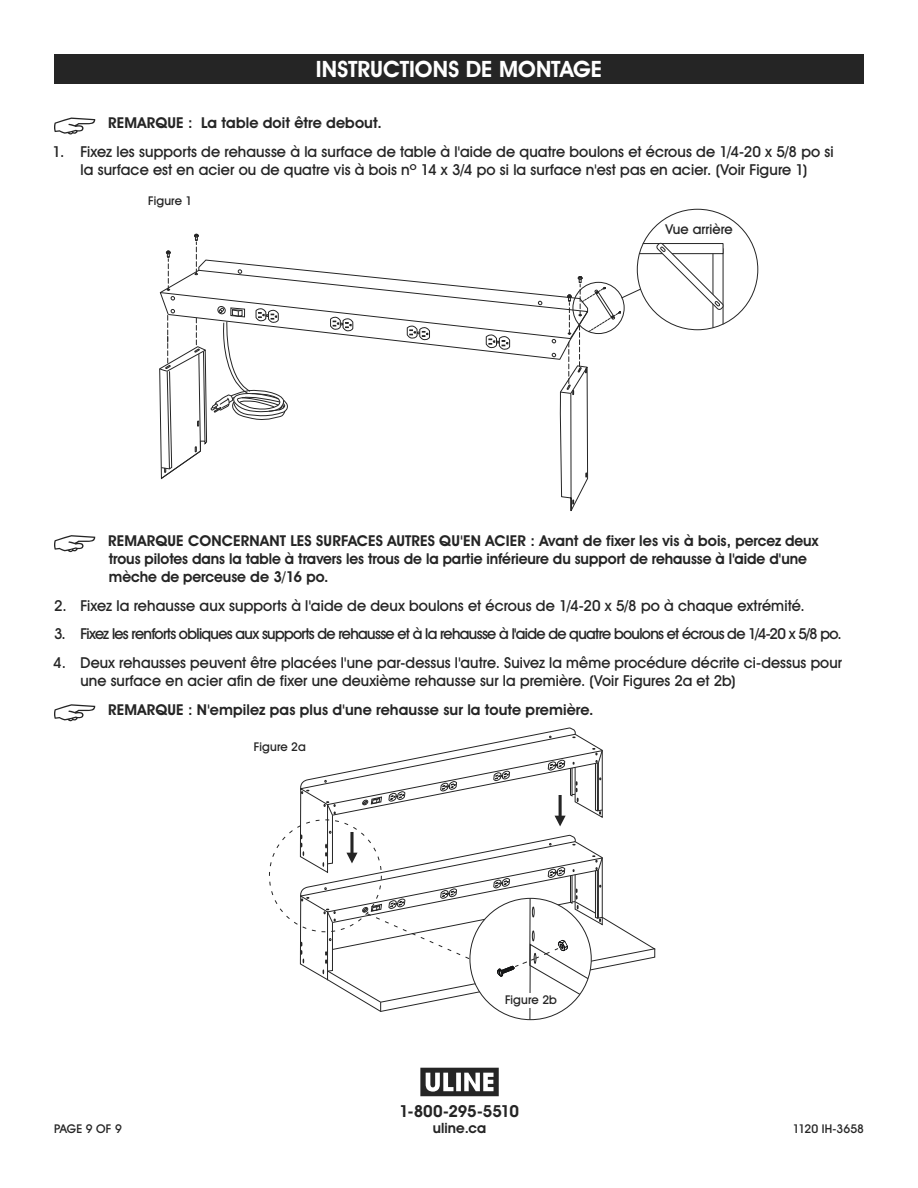
<style>
.page{position:relative;width:918px;height:1188px;background:#fff}
.page>*{position:absolute;margin:0;border:0;box-sizing:border-box;transform-origin:0 0}
.t1{font:700 22.5px "Uline Two Knine";color:#fff}
.t2{font:700 16.5px "Uline Two Knine";letter-spacing:-.015em;color:#252525}
.t3{font:15px/18px "Uline Two Knine";letter-spacing:.005em;color:#252525;text-align:center}
.t4{font:700 15px/18px "Uline Two Knine";color:#252525}
.t5{font:15px "Uline Two Knine";letter-spacing:-.045em;color:#252525}
.t6{font:700 14.25px "Uline Two Knine";letter-spacing:.01em;color:#252525}
.t7{font:13.5px "Uline Two Knine";letter-spacing:.005em;color:#252525}
.t8{font:12px "Uline Two Knine";letter-spacing:.005em;color:#252525}
</style>
<div class="page">
<div style="left:54px;top:54px;width:810px;height:30px;background:#252525"></div>
<svg style="left:54px;top:118px;width:41px;height:17px"></svg>
<svg style="left:54px;top:535px;width:41px;height:17px"></svg>
<svg style="left:54px;top:704px;width:41px;height:17px"></svg>
<svg style="left:159px;top:234px;width:565px;height:277px"></svg>
<svg style="left:420px;top:1068px;width:79px;height:28px"></svg>
<svg style="left:299px;top:728px;width:356px;height:292px"></svg>
<div style="left:500px;top:993px;width:62px;height:15px;background:#fff"></div>
<h1 class="t1" style="left:316px;top:56px;width:288px">INSTRUCTIONS DE MONTAGE</h1>
<p class="t4" style="left:108px;top:114px;width:275px">REMARQUE : La table doit être debout.</p>
<p class="t3" style="left:53px;top:143px;width:783px">1. Fixez les supports de rehausse à la surface de table à l'aide de quatre boulons et écrous de 1/4-20 x 5/8 po si la surface est en acier ou de quatre vis à bois nº 14 x 3/4 po si la surface n'est pas en acier. (Voir Figure 1)</p>
<p class="t8" style="left:148px;top:193px;width:46px">Figure 1</p>
<p class="t7" style="left:665px;top:221px;width:69px">Vue arrière</p>
<p class="t4" style="left:108px;top:531px;width:712px">REMARQUE CONCERNANT LES SURFACES AUTRES QU'EN ACIER : Avant de fixer les vis à bois, percez deux trous pilotes dans la table à travers les trous de la partie inférieure du support de rehausse à l'aide d'une mèche de perceuse de 3/16 po.</p>
<p class="t3" style="left:54px;top:596px;width:752px">2. Fixez la rehausse aux supports à l'aide de deux boulons et écrous de 1/4-20 x 5/8 po à chaque extrémité.</p>
<p class="t5" style="left:54px;top:625px;width:789px">3. Fixez les renforts obliques aux supports de rehausse et à la rehausse à l'aide de quatre boulons et écrous de 1/4-20 x 5/8 po.</p>
<p class="t3" style="left:80px;top:654px;width:763px;text-align:left;text-indent:-27px">4. Deux rehausses peuvent être placées l'une par-dessus l'autre. Suivez la même procédure décrite ci-dessus pour une surface en acier afin de fixer une deuxième rehausse sur la première. (Voir Figures 2a et 2b)</p>
<p class="t4" style="left:108px;top:701px;width:487px">REMARQUE : N'empilez pas plus d'une rehausse sur la toute première.</p>
<p class="t8" style="left:254px;top:739px;width:53px">Figure 2a</p>
<p class="t8" style="left:505px;top:992px;width:53px">Figure 2b</p>
<p class="t2" style="left:399px;top:1101px;width:121px">1-800-295-5510</p>
<p class="t6" style="left:433px;top:1119px;width:55px">uline.ca</p>
<p class="t8" style="left:54px;top:1122px;width:69px">PAGE 9 OF 9</p>
<p class="t8" style="left:793px;top:1122px;width:73px">1120 IH-3658</p>
</div>
